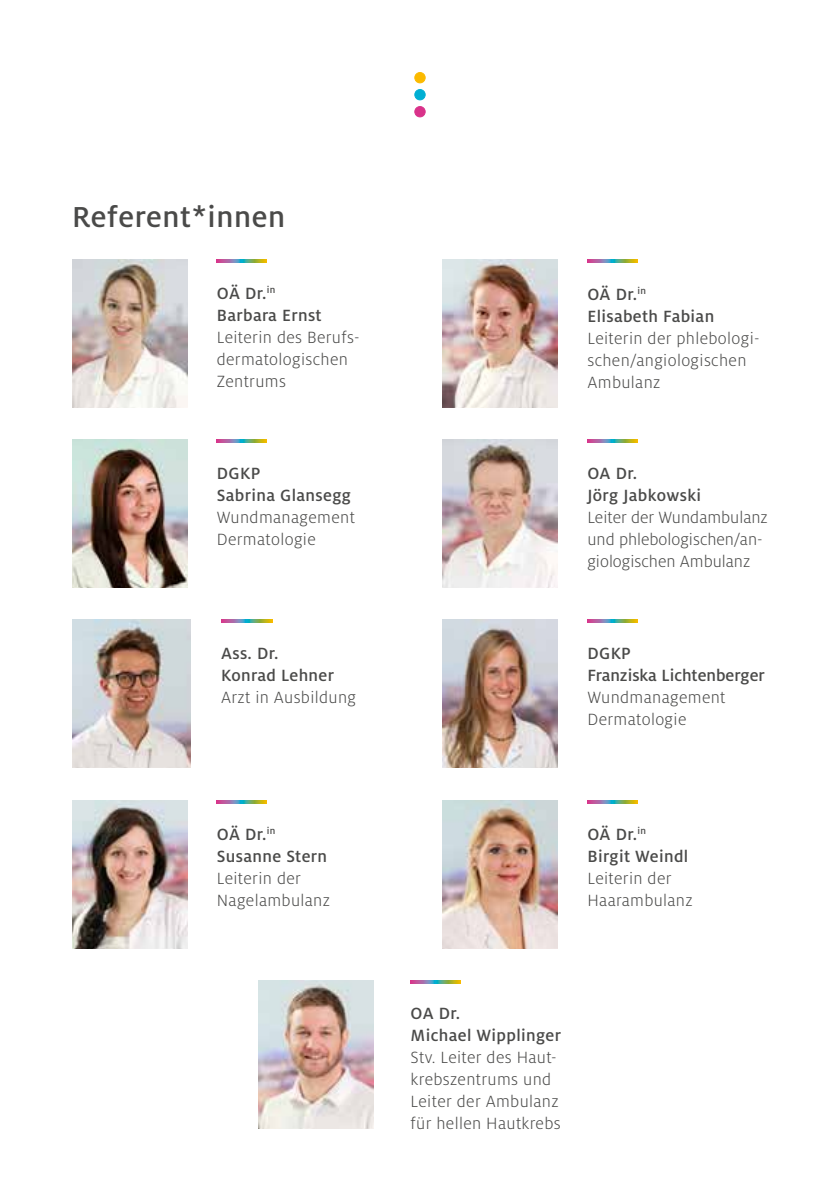
<style>
.page{position:relative;width:840px;height:1191px;background:#fff}
.page>*{position:absolute;margin:0;border:0;box-sizing:border-box;transform-origin:0 0}
.t1{font:500 32px "Milo OT";letter-spacing:.02em;color:#4a4a49}
.t2{font:300 18px/22px "Milo OT";letter-spacing:.02em;color:#4a4a49}
.t3{font:500 18px/22px "Milo OT";letter-spacing:.02em;color:#4a4a49}
.t4{font:300 18px/22px "Milo OT";color:#4a4a49}
.t5{font:500 18px/22px "Milo OT";color:#4a4a49}
</style>
<div class="page">
<img style="left:72px;top:259px;width:115px;height:148px">
<svg style="left:217px;top:259px;width:49px;height:3px"></svg>
<div style="left:414px;top:73px;width:11px;height:10px;background:#fbba00;border-radius:50%"></div>
<div style="left:414px;top:72px;width:11px;height:11px;border:1px solid #fbba00;border-radius:50%"></div>
<div style="left:414px;top:90px;width:11px;height:10px;background:#00afd3;border-radius:50%"></div>
<div style="left:414px;top:89px;width:11px;height:11px;border:1px solid #00afd3;border-radius:50%"></div>
<div style="left:414px;top:107px;width:11px;height:10px;background:#d9328a;border-radius:50%"></div>
<div style="left:414px;top:106px;width:11px;height:11px;border:1px solid #d9328a;border-radius:50%"></div>
<img style="left:442px;top:259px;width:115px;height:148px">
<svg style="left:587px;top:259px;width:49px;height:3px"></svg>
<img style="left:442px;top:439px;width:115px;height:148px">
<svg style="left:587px;top:439px;width:49px;height:3px"></svg>
<img style="left:442px;top:620px;width:115px;height:148px">
<svg style="left:587px;top:620px;width:49px;height:3px"></svg>
<img style="left:72px;top:620px;width:118px;height:148px">
<svg style="left:221px;top:620px;width:51px;height:3px"></svg>
<img style="left:72px;top:439px;width:115px;height:148px">
<svg style="left:217px;top:439px;width:49px;height:3px"></svg>
<img style="left:72px;top:800px;width:115px;height:148px">
<svg style="left:217px;top:800px;width:49px;height:3px"></svg>
<img style="left:442px;top:800px;width:115px;height:148px">
<svg style="left:587px;top:800px;width:49px;height:3px"></svg>
<img style="left:258px;top:980px;width:115px;height:148px">
<svg style="left:410px;top:980px;width:50px;height:3px"></svg>
<h1 class="t1" style="left:72px;top:199px;width:214px">Referent*innen</h1>
<p class="t3" style="left:217px;top:282px;width:106px">OÄ Dr.<sup>in<br></sup>Barbara Ernst</p>
<p class="t2" style="left:217px;top:326px;width:144px">Leiterin des Berufs&shy;dermatologischen<br>Zentrums</p>
<p class="t3" style="left:217px;top:462px;width:136px">DGKP<br>Sabrina Glansegg</p>
<p class="t2" style="left:217px;top:506px;width:139px">Wundmanagement<br>Dermatologie</p>
<p class="t3" style="left:221px;top:642px;width:114px">Ass. Dr.<br>Konrad Lehner</p>
<p class="t2" style="left:221px;top:687px;width:136px">Arzt in Ausbildung</p>
<p class="t3" style="left:217px;top:823px;width:112px">OÄ Dr.<sup>in<br></sup>Susanne Stern</p>
<p class="t2" style="left:217px;top:867px;width:115px">Leiterin der<br>Nagelambulanz</p>
<p class="t3" style="left:587px;top:283px;width:128px">OÄ Dr.<sup>in<br></sup>Elisabeth Fabian</p>
<p class="t2" style="left:587px;top:327px;width:174px">Leiterin der phlebologi&shy;schen/angiologischen<br>Ambulanz</p>
<p class="t3" style="left:587px;top:462px;width:115px">OA Dr.<br>Jörg Jabkowski</p>
<p class="t4" style="left:587px;top:506px;width:182px">Leiter der Wundambulanz und phlebologischen/an&shy;giologischen Ambulanz</p>
<p class="t5" style="left:587px;top:642px;width:179px">DGKP<br>Franziska Lichtenberger</p>
<p class="t2" style="left:587px;top:687px;width:139px">Wundmanagement<br>Dermatologie</p>
<p class="t3" style="left:587px;top:823px;width:102px">OÄ Dr.<sup>in<br></sup>Birgit Weindl</p>
<p class="t2" style="left:587px;top:867px;width:107px">Leiterin der<br>Haarambulanz</p>
<p class="t3" style="left:410px;top:1002px;width:152px">OA Dr.<br>Michael Wipplinger</p>
<p class="t2" style="left:410px;top:1046px;width:151px">Stv. Leiter des Haut&shy;krebszentrums und<br>Leiter der Ambulanz für hellen Hautkrebs</p>
</div>
